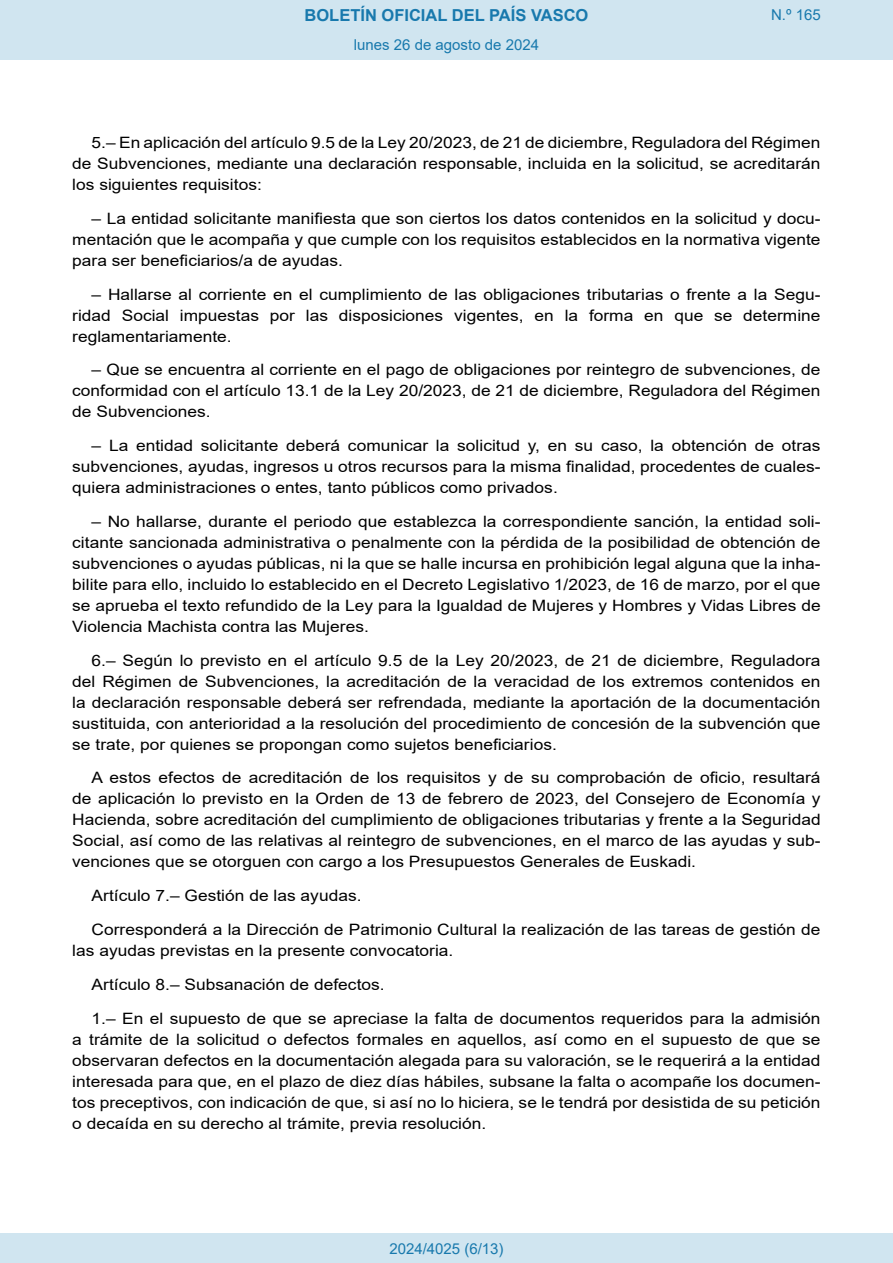
<style>
.page{position:relative;width:893px;height:1263px;background:#fff}
.page>*{position:absolute;margin:0;border:0;box-sizing:border-box;transform-origin:0 0}
.t1{font:700 16.5px "Arial";color:#1879ad}
.BOPVDetalle{font:15.6px/21px "Arial";color:#000;text-align:justify;scale:1.11 1}
.Paginacion_Centro{font:15px "Arial";color:#1879ad}
</style>
<div class="page">
<div style="left:0;top:0;width:893px;height:60px;background:#d0e5f0"></div>
<div style="left:0;top:1233px;width:893px;height:30px;background:#d0e5f0"></div>
<p class="t1" style="left:305px;top:3px;width:285px">BOLETÍN OFICIAL DEL PAÍS VASCO</p>
<p class="Paginacion_Centro" style="left:354px;top:35px;width:187px">lunes 26 de agosto de 2024</p>
<p class="Paginacion_Centro" style="left:771px;top:5px;width:51px">N.º 165</p>
<p class="BOPVDetalle" style="left:72px;top:132px;width:676px;text-indent:19px">5.– En aplicación del artículo 9.5 de la Ley 20/2023, de 21 de diciembre, Reguladora del Régimen de Subvenciones, mediante una declaración responsable, incluida en la solicitud, se acreditarán los siguientes requisitos:</p>
<p class="BOPVDetalle" style="left:72px;top:208px;width:676px;text-indent:19px">– La entidad solicitante manifiesta que son ciertos los datos contenidos en la solicitud y docu&shy;mentación que le acompaña y que cumple con los requisitos establecidos en la normativa vigente para ser beneficiarios/a de ayudas.</p>
<p class="BOPVDetalle" style="left:72px;top:284px;width:676px;text-indent:19px">– Hallarse al corriente en el cumplimiento de las obligaciones tributarias o frente a la Segu&shy;ridad Social impuestas por las disposiciones vigentes, en la forma en que se determine reglamentariamente.</p>
<p class="BOPVDetalle" style="left:72px;top:359px;width:676px;text-indent:19px">– Que se encuentra al corriente en el pago de obligaciones por reintegro de subvenciones, de conformidad con el artículo 13.1 de la Ley 20/2023, de 21 de diciembre, Reguladora del Régimen de Subvenciones.</p>
<p class="BOPVDetalle" style="left:72px;top:435px;width:676px;text-indent:19px">– La entidad solicitante deberá comunicar la solicitud y, en su caso, la obtención de otras subvenciones, ayudas, ingresos u otros recursos para la misma finalidad, procedentes de cuales&shy;quiera administraciones o entes, tanto públicos como privados.</p>
<p class="BOPVDetalle" style="left:72px;top:511px;width:676px;text-indent:19px">– No hallarse, durante el periodo que establezca la correspondiente sanción, la entidad soli&shy;citante sancionada administrativa o penalmente con la pérdida de la posibilidad de obtención de subvenciones o ayudas públicas, ni la que se halle incursa en prohibición legal alguna que la inha&shy;bilite para ello, incluido lo establecido en el Decreto Legislativo 1/2023, de 16 de marzo, por el que se aprueba el texto refundido de la Ley para la Igualdad de Mujeres y Hombres y Vidas Libres de Violencia Machista contra las Mujeres.</p>
<p class="BOPVDetalle" style="left:72px;top:650px;width:676px;text-indent:19px">6.– Según lo previsto en el artículo 9.5 de la Ley 20/2023, de 21 de diciembre, Reguladora del Régimen de Subvenciones, la acreditación de la veracidad de los extremos contenidos en la declaración responsable deberá ser refrendada, mediante la aportación de la documentación sustituida, con anterioridad a la resolución del procedimiento de concesión de la subvención que se trate, por quienes se propongan como sujetos beneficiarios.</p>
<p class="BOPVDetalle" style="left:72px;top:767px;width:676px;text-indent:19px">A estos efectos de acreditación de los requisitos y de su comprobación de oficio, resultará de aplicación lo previsto en la Orden de 13 de febrero de 2023, del Consejero de Economía y Hacienda, sobre acreditación del cumplimiento de obligaciones tributarias y frente a la Seguridad Social, así como de las relativas al reintegro de subvenciones, en el marco de las ayudas y sub&shy;venciones que se otorguen con cargo a los Presupuestos Generales de Euskadi.</p>
<p class="BOPVDetalle" style="left:92px;top:885px;width:245px">Artículo 7.– Gestión de las ayudas.</p>
<p class="BOPVDetalle" style="left:72px;top:919px;width:676px;text-indent:19px">Corresponderá a la Dirección de Patrimonio Cultural la realización de las tareas de gestión de las ayudas previstas en la presente convocatoria.</p>
<p class="BOPVDetalle" style="left:92px;top:974px;width:266px">Artículo 8.– Subsanación de defectos.</p>
<p class="BOPVDetalle" style="left:72px;top:1007px;width:676px;text-indent:19px">1.– En el supuesto de que se apreciase la falta de documentos requeridos para la admisión a trámite de la solicitud o defectos formales en aquellos, así como en el supuesto de que se observaran defectos en la documentación alegada para su valoración, se le requerirá a la entidad interesada para que, en el plazo de diez días hábiles, subsane la falta o acompañe los documen&shy;tos preceptivos, con indicación de que, si así no lo hiciera, se le tendrá por desistida de su petición o decaída en su derecho al trámite, previa resolución.</p>
<p class="Paginacion_Centro" style="left:389px;top:1238px;width:116px">2024/4025 (6/13)</p>
</div>
